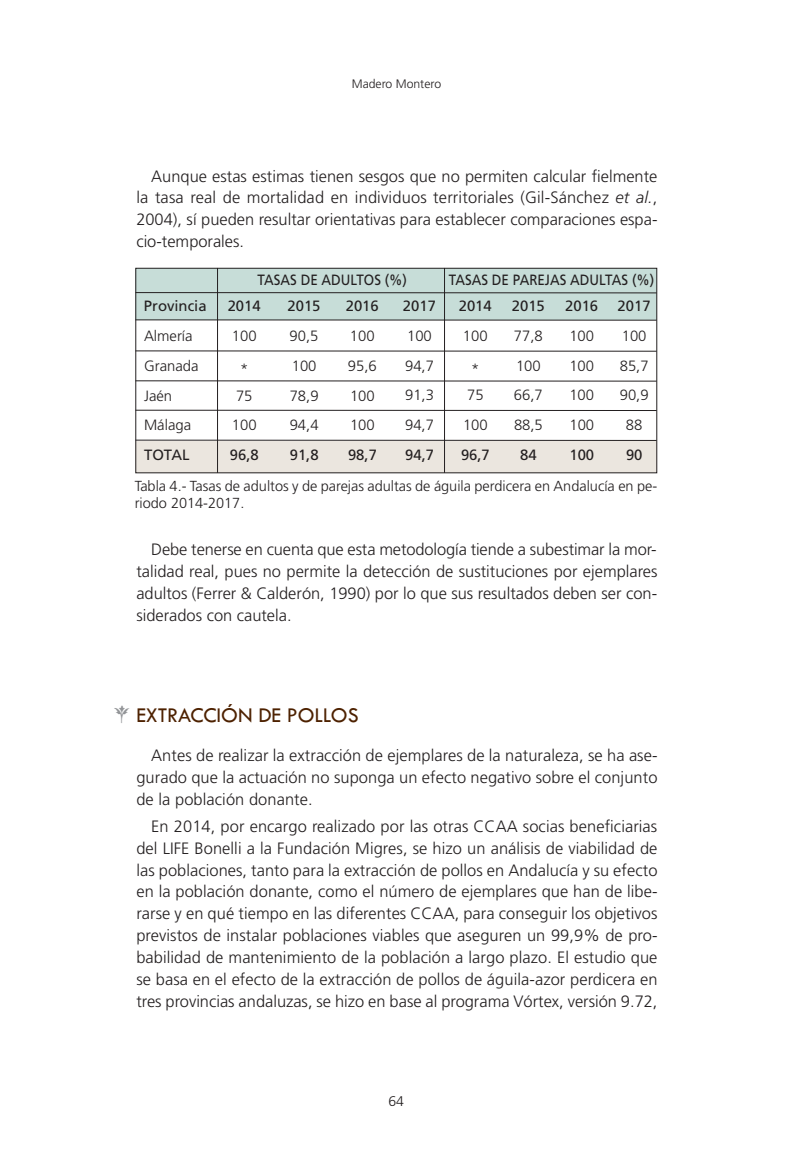
<style>
.page{position:relative;width:793px;height:1155px;background:#fff}
.page>*{position:absolute;margin:0;border:0;box-sizing:border-box;transform-origin:0 0}
.t1{font:500 40.25px "Fleurons";color:#939598}
.t2{font:21.88px "Tw Cen";letter-spacing:-.005em;color:#4d2100}
.t3{font:300 16.45px/21.9px "Frutiger";color:#231f20;text-align:justify}
.t4{font:300 14.88px "Frutiger";color:#231f20}
.t5{font:14.88px "Frutiger";color:#231f20}
.t6{font:14.88px "Frutiger";color:#231f20;scale:.9 1}
.t7{font:300 14.53px/17.5px "Frutiger";color:#231f20}
.t8{font:300 14px "Frutiger";color:#231f20}
.t9{font:300 12.25px "Frutiger";color:#231f20}
.s1{font-style:italic}
</style>
<div class="page">
<div style="left:135px;top:268px;width:522px;height:52px;background:#c7ddd8"></div>
<div style="left:135px;top:441px;width:522px;height:31px;background:#ebe6df"></div>
<div style="left:135px;top:268px;width:522px;height:205px;border:1px solid #231f20"></div>
<hr style="left:135px;top:319px;width:521px;height:2px;background:#231f20">
<hr style="left:135px;top:351px;width:521px;height:1px;background:#231f20">
<hr style="left:135px;top:380px;width:521px;height:1px;background:#231f20">
<hr style="left:135px;top:410px;width:521px;height:1px;background:#231f20">
<hr style="left:135px;top:440px;width:521px;height:1px;background:#231f20">
<hr style="left:135px;top:292px;width:521px;height:1px;background:#231f20">
<hr style="left:444px;top:268px;width:1px;height:205px;background:#231f20">
<hr style="left:217px;top:268px;width:1px;height:205px;background:#231f20">
<p class="t9" style="left:352px;top:79px;width:91px">Madero Montero</p>
<p class="t3" style="left:136px;top:166px;width:522px;text-indent:15px">Aunque estas estimas tienen sesgos que no permiten calcular fielmente la tasa real de mortalidad en individuos territoriales (Gil-Sánchez <span class="s1">et al.</span>, 2004), sí pueden resultar orientativas para establecer comparaciones espa&shy;cio-temporales.</p>
<p class="t6" style="left:257px;top:274px;width:168px">TASAS DE ADULTOS (%)</p>
<p class="t6" style="left:449px;top:273px;width:230px">TASAS DE PAREJAS ADULTAS (%)</p>
<p class="t5" style="left:144px;top:300px;width:64px">Provincia</p>
<p class="t5" style="left:228px;top:300px;width:35px">2014</p>
<p class="t5" style="left:287px;top:300px;width:35px">2015</p>
<p class="t5" style="left:346px;top:300px;width:35px">2016</p>
<p class="t5" style="left:403px;top:300px;width:35px">2017</p>
<p class="t5" style="left:459px;top:300px;width:35px">2014</p>
<p class="t5" style="left:512px;top:300px;width:35px">2015</p>
<p class="t5" style="left:565px;top:300px;width:35px">2016</p>
<p class="t5" style="left:617px;top:300px;width:35px">2017</p>
<p class="t4" style="left:144px;top:330px;width:50px">Almería</p>
<p class="t4" style="left:232px;top:330px;width:26px">100</p>
<p class="t4" style="left:289px;top:330px;width:30px">90,5</p>
<p class="t4" style="left:350px;top:330px;width:26px">100</p>
<p class="t4" style="left:407px;top:330px;width:26px">100</p>
<p class="t4" style="left:463px;top:330px;width:26px">100</p>
<p class="t4" style="left:514px;top:330px;width:30px">77,8</p>
<p class="t4" style="left:569px;top:330px;width:26px">100</p>
<p class="t4" style="left:621px;top:330px;width:26px">100</p>
<p class="t4" style="left:144px;top:360px;width:56px">Granada</p>
<p class="t4" style="left:240px;top:363px;width:10px">*</p>
<p class="t4" style="left:292px;top:360px;width:26px">100</p>
<p class="t4" style="left:348px;top:360px;width:30px">95,6</p>
<p class="t4" style="left:405px;top:360px;width:30px">94,7</p>
<p class="t4" style="left:471px;top:363px;width:10px">*</p>
<p class="t4" style="left:516px;top:359px;width:26px">100</p>
<p class="t4" style="left:569px;top:359px;width:26px">100</p>
<p class="t4" style="left:619px;top:359px;width:30px">85,7</p>
<p class="t4" style="left:144px;top:390px;width:30px">Jaén</p>
<p class="t4" style="left:236px;top:389px;width:18px">75</p>
<p class="t4" style="left:290px;top:389px;width:30px">78,9</p>
<p class="t4" style="left:350px;top:389px;width:26px">100</p>
<p class="t4" style="left:405px;top:389px;width:30px">91,3</p>
<p class="t4" style="left:467px;top:389px;width:18px">75</p>
<p class="t4" style="left:514px;top:389px;width:30px">66,7</p>
<p class="t4" style="left:569px;top:389px;width:26px">100</p>
<p class="t4" style="left:619px;top:389px;width:30px">90,9</p>
<p class="t4" style="left:144px;top:419px;width:49px">Málaga</p>
<p class="t4" style="left:232px;top:419px;width:26px">100</p>
<p class="t4" style="left:290px;top:419px;width:30px">94,4</p>
<p class="t4" style="left:350px;top:419px;width:26px">100</p>
<p class="t4" style="left:405px;top:419px;width:30px">94,7</p>
<p class="t4" style="left:463px;top:419px;width:26px">100</p>
<p class="t4" style="left:514px;top:419px;width:30px">88,5</p>
<p class="t4" style="left:569px;top:419px;width:26px">100</p>
<p class="t4" style="left:626px;top:419px;width:18px">88</p>
<p class="t5" style="left:144px;top:449px;width:47px">TOTAL</p>
<p class="t5" style="left:230px;top:449px;width:30px">96,8</p>
<p class="t5" style="left:290px;top:449px;width:30px">91,8</p>
<p class="t5" style="left:348px;top:449px;width:30px">98,7</p>
<p class="t5" style="left:405px;top:449px;width:30px">94,7</p>
<p class="t5" style="left:461px;top:449px;width:30px">96,7</p>
<p class="t5" style="left:520px;top:449px;width:18px">84</p>
<p class="t5" style="left:569px;top:449px;width:26px">100</p>
<p class="t5" style="left:626px;top:449px;width:18px">90</p>
<p class="t7" style="left:135px;top:478px;width:524px">Tabla 4.- Tasas de adultos y de parejas adultas de águila perdicera en Andalucía en pe&shy;riodo 2014-2017.</p>
<p class="t3" style="left:136px;top:540px;width:522px;text-indent:15px">Debe tenerse en cuenta que esta metodología tiende a subestimar la mor&shy;talidad real, pues no permite la detección de sustituciones por ejemplares adultos (Ferrer &amp; Calderón, 1990) por lo que sus resultados deben ser con&shy;siderados con cautela.</p>
<h2 class="t2" style="left:136px;top:702px;width:224px">EXTRACCIÓN DE POLLOS</h2>
<p class="t3" style="left:136px;top:746px;width:522px;text-indent:15px">Antes de realizar la extracción de ejemplares de la naturaleza, se ha ase&shy;gurado que la actuación no suponga un efecto negativo sobre el conjunto de la población donante.</p>
<p class="t3" style="left:136px;top:816px;width:522px;text-indent:15px">En 2014, por encargo realizado por las otras CCAA socias beneficiarias del LIFE Bonelli a la Fundación Migres, se hizo un análisis de viabilidad de las poblaciones, tanto para la extracción de pollos en Andalucía y su efecto en la población donante, como el número de ejemplares que han de libe&shy;rarse y en qué tiempo en las diferentes CCAA, para conseguir los objetivos previstos de instalar poblaciones viables que aseguren un 99,9% de pro&shy;babilidad de mantenimiento de la población a largo plazo. El estudio que se basa en el efecto de la extracción de pollos de águila-azor perdicera en tres provincias andaluzas, se hizo en base al programa Vórtex, versión 9.72,</p>
<h1 class="t1" style="left:102px;top:707px;width:41px">M</h1>
<p class="t8" style="left:388px;top:1095px;width:17px">64</p>
</div>
